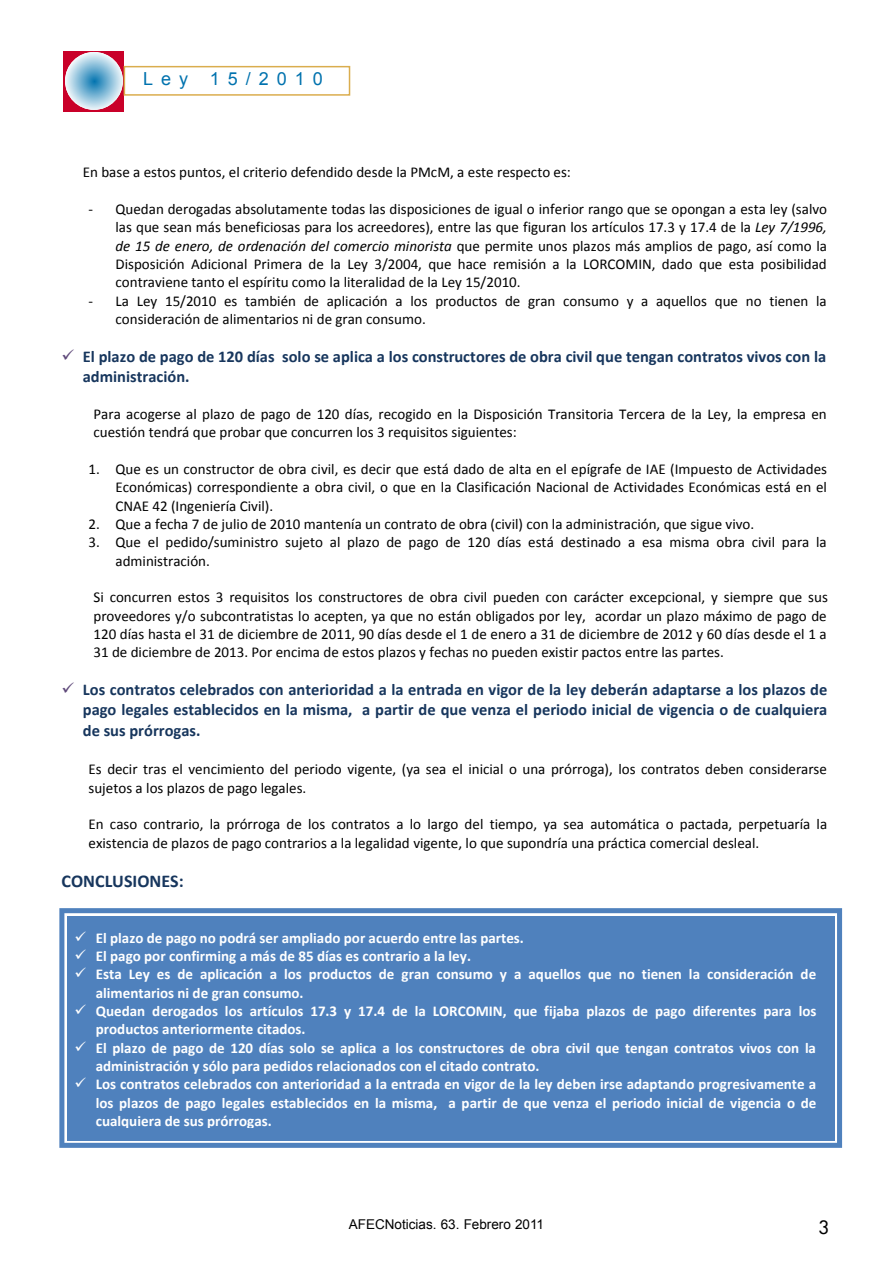
<style>
.page{position:relative;width:893px;height:1263px;background:#fff}
.page>*{position:absolute;margin:0;border:0;box-sizing:border-box;transform-origin:0 0}
.t1{font:700 18px "Calibri";color:#17365d}
.t2{font:18px "Arial";letter-spacing:.445em;color:#0072ae}
.t3{font:18px "Futura";color:#000}
.t4{font:700 16.5px/20.1px "Calibri";color:#17365d}
.t5{font:15px/18.3px "Calibri";color:#000}
.t6{font:700 15px/18.3px "Calibri";color:#fff}
.t7{font:13.5px "Arial";color:#000}
.s1{font-style:italic}
</style>
<div class="page">
<div style="left:64px;top:51px;width:60px;height:60px;background:#c90029"></div>
<svg style="left:65px;top:52px;width:58px;height:58px;background:#a2cae0"></svg>
<div style="left:124px;top:66px;width:226px;height:30px;border:2px solid #daad4e"></div>
<div style="left:59px;top:908px;width:783px;height:240px;background:#4f81bd"></div>
<svg style="left:76px;top:931px;width:10px;height:10px"></svg>
<svg style="left:76px;top:949px;width:10px;height:10px"></svg>
<svg style="left:76px;top:968px;width:10px;height:9px"></svg>
<svg style="left:76px;top:1004px;width:10px;height:10px"></svg>
<svg style="left:76px;top:1041px;width:10px;height:10px"></svg>
<svg style="left:76px;top:1078px;width:10px;height:9px"></svg>
<p class="t2" style="left:143px;top:69px;width:181px">Ley 15/2010</p>
<p class="t5" style="left:83px;top:165px;width:490px">En base a estos puntos, el criterio defendido desde la PMcM, a este respecto es:</p>
<p class="t5" style="left:116px;top:201px;width:713px;text-align:justify;text-indent:-27px">- Quedan derogadas absolutamente todas las disposiciones de igual o inferior rango que se opongan a esta ley (salvo las que sean más beneficiosas para los acreedores), entre las que figuran los artículos 17.3 y 17.4 de la <span class="s1">Ley 7/1996, de 15 de enero, de ordenación del comercio minorista</span> que permite unos plazos más amplios de pago, así como la Disposición Adicional Primera de la Ley 3/2004, que hace remisión a la LORCOMIN, dado que esta posibilidad contraviene tanto el espíritu como la literalidad de la Ley 15/2010.</p>
<p class="t5" style="left:116px;top:293px;width:713px;text-indent:-27px">- La Ley 15/2010 es también de aplicación a los productos de gran consumo y a aquellos que no tienen la consideración de alimentarios ni de gran consumo.</p>
<p class="t4" style="left:83px;top:348px;width:745px">El plazo de pago de 120 días solo se aplica a los constructores de obra civil que tengan contratos vivos con la administración.</p>
<p class="t5" style="left:93px;top:406px;width:735px">Para acogerse al plazo de pago de 120 días, recogido en la Disposición Transitoria Tercera de la Ley, la empresa en cuestión tendrá que probar que concurren los 3 requisitos siguientes:</p>
<p class="t5" style="left:116px;top:461px;width:713px;text-align:justify;text-indent:-27px">1. Que es un constructor de obra civil, es decir que está dado de alta en el epígrafe de IAE (Impuesto de Actividades Económicas) correspondiente a obra civil, o que en la Clasificación Nacional de Actividades Económicas está en el CNAE 42 (Ingeniería Civil).</p>
<p class="t5" style="left:89px;top:516px;width:667px">2. Que a fecha 7 de julio de 2010 mantenía un contrato de obra (civil) con la administración, que sigue vivo.</p>
<p class="t5" style="left:116px;top:534px;width:713px;text-indent:-27px">3. Que el pedido/suministro sujeto al plazo de pago de 120 días está destinado a esa misma obra civil para la administración.</p>
<p class="t5" style="left:93px;top:589px;width:736px;text-align:justify">Si concurren estos 3 requisitos los constructores de obra civil pueden con carácter excepcional, y siempre que sus proveedores y/o subcontratistas lo acepten, ya que no están obligados por ley, acordar un plazo máximo de pago de 120 días hasta el 31 de diciembre de 2011, 90 días desde el 1 de enero a 31 de diciembre de 2012 y 60 días desde el 1 a 31 de diciembre de 2013. Por encima de estos plazos y fechas no pueden existir pactos entre las partes.</p>
<p class="t4" style="left:83px;top:681px;width:746px;text-align:justify">Los contratos celebrados con anterioridad a la entrada en vigor de la ley deberán adaptarse a los plazos de pago legales establecidos en la misma, a partir de que venza el periodo inicial de vigencia o de cualquiera de sus prórrogas.</p>
<p class="t5" style="left:89px;top:761px;width:740px">Es decir tras el vencimiento del periodo vigente, (ya sea el inicial o una prórroga), los contratos deben considerarse sujetos a los plazos de pago legales.</p>
<p class="t5" style="left:89px;top:816px;width:740px">En caso contrario, la prórroga de los contratos a lo largo del tiempo, ya sea automática o pactada, perpetuaría la existencia de plazos de pago contrarios a la legalidad vigente, lo que supondría una práctica comercial desleal.</p>
<p class="t1" style="left:62px;top:874px;width:124px">CONCLUSIONES:</p>
<p class="t6" style="left:96px;top:930px;width:722px">El plazo de pago no podrá ser ampliado por acuerdo entre las partes.<br>El pago por confirming a más de 85 días es contrario a la ley.<br>Esta Ley es de aplicación a los productos de gran consumo y a aquellos que no tienen la consideración de alimentarios ni de gran consumo.<br>Quedan derogados los artículos 17.3 y 17.4 de la LORCOMIN, que fijaba plazos de pago diferentes para los productos anteriormente citados.<br>El plazo de pago de 120 días solo se aplica a los constructores de obra civil que tengan contratos vivos con la administración y sólo para pedidos relacionados con el citado contrato.<br>Los contratos celebrados con anterioridad a la entrada en vigor de la ley deben irse adaptando progresivamente a los plazos de pago legales establecidos en la misma, a partir de que venza el periodo inicial de vigencia o de cualquiera de sus prórrogas.</p>
<p class="t7" style="left:349px;top:1217px;width:197px">AFECNoticias. 63. Febrero 2011</p>
<p class="t3" style="left:818px;top:1215px;width:12px">3</p>
</div>
